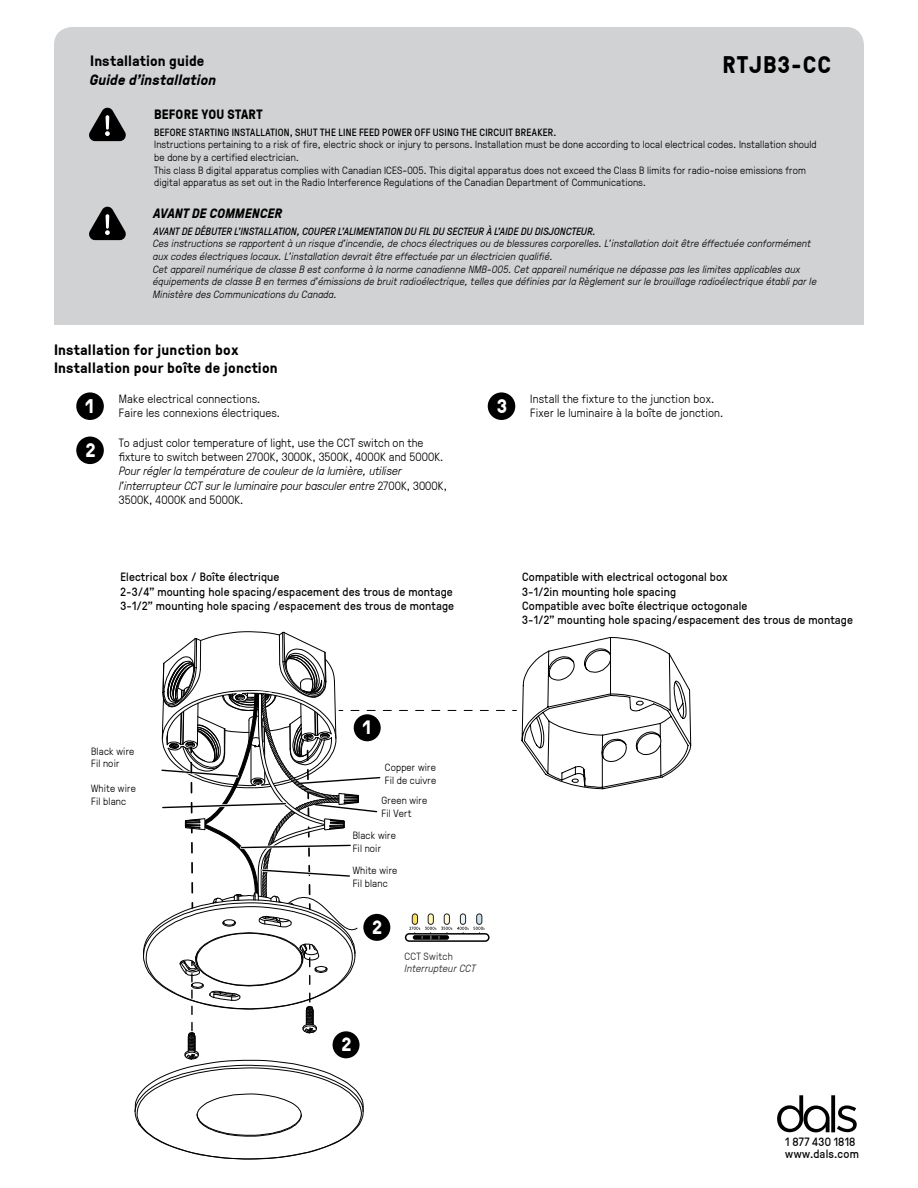
<style>
.page{position:relative;width:918px;height:1188px;background:#fff}
.page>*{position:absolute;margin:0;border:0;box-sizing:border-box;transform-origin:0 0}
.t1{font:700 24px "GT Pressura";letter-spacing:.05em;color:#000}
.t2{font:700 19.8px "GT Pressura";color:#fff}
.t3{font:700 19.35px "GT Pressura";color:#fff}
.t4{font:700 15px/18px "GT Pressura";letter-spacing:.015em;color:#000}
.t5{font:italic 700 15px "GT Pressura";letter-spacing:.01em;color:#000}
.t6{font:italic 700 13.5px "GT Pressura";letter-spacing:.01em;color:#000}
.t7{font:700 13.5px "GT Pressura";letter-spacing:.02em;color:#000}
.t8{font:12px/14.4px "GT Pressura";letter-spacing:.015em;color:#000}
.t9{font:300 12px/14.4px "GT Pressura";letter-spacing:.01em;color:#000}
.t10{font:italic 300 12px/14.4px "GT Pressura";letter-spacing:.005em;color:#000}
.t11{font:italic 300 10.5px/12.6px "GT Pressura";letter-spacing:.015em;color:#000}
.t12{font:300 10.5px/12.6px "GT Pressura";letter-spacing:.01em;color:#000}
.t13{font:italic 10.5px "GT Pressura";letter-spacing:.015em;color:#000}
.t14{font:10.5px "GT Pressura";letter-spacing:.025em;color:#000}
.t15{font:italic 300 10.5px "GT Pressura";letter-spacing:.02em;color:#231f20}
.t16{font:300 10.5px "GT Pressura";letter-spacing:.02em;color:#231f20}
.s1{font-style:normal}
</style>
<div class="page">
<div style="left:54px;top:175px;width:810px;height:149px;background:#d0d2d3"></div>
<div style="left:54px;top:27px;width:810px;height:247px;background:#d0d2d3;border-radius:18px"></div>
<svg style="left:89px;top:206px;width:37px;height:34px"></svg>
<svg style="left:89px;top:107px;width:37px;height:34px"></svg>
<div style="left:76px;top:392px;width:28px;height:28px;background:#000;border-radius:50%"></div>
<div style="left:76px;top:437px;width:28px;height:27px;background:#000;border-radius:50%"></div>
<div style="left:488px;top:392px;width:27px;height:28px;background:#000;border-radius:50%"></div>
<svg style="left:777px;top:1095px;width:53px;height:37px"></svg>
<svg style="left:831px;top:1095px;width:4px;height:37px"></svg>
<svg style="left:837px;top:1105px;width:20px;height:27px"></svg>
<svg style="left:135px;top:631px;width:556px;height:529px"></svg>
<h3 class="t4" style="left:90px;top:51px;width:116px">Installation guide</h3>
<h3 class="t5" style="left:89px;top:69px;width:128px">Guide d'installation</h3>
<p class="t7" style="left:154px;top:104px;width:110px">BEFORE YOU START</p>
<p class="t14" style="left:154px;top:125px;width:404px">BEFORE STARTING INSTALLATION, SHUT THE LINE FEED POWER OFF USING THE CIRCUIT BREAKER.</p>
<h1 class="t1" style="left:723px;top:47px;width:110px">RTJB3-CC</h1>
<p class="t12" style="left:154px;top:138px;width:664px">Instructions pertaining to a risk of fire, electric shock or injury to persons. Installation must be done according to local electrical codes. Installation should be done by a certified electrician.<br>This class B digital apparatus complies with Canadian ICES-005. This digital apparatus does not exceed the Class B limits for radio-noise emissions from digital apparatus as set out in the Radio Interference Regulations of the Canadian Department of Communications.</p>
<p class="t6" style="left:153px;top:203px;width:131px">AVANT DE COMMENCER</p>
<p class="t13" style="left:153px;top:224px;width:444px">AVANT DE DÉBUTER L’INSTALLATION, COUPER L’ALIMENTATION DU FIL DU SECTEUR À L’AIDE DU DISJONCTEUR.</p>
<p class="t11" style="left:153px;top:237px;width:665px">Ces instructions se rapportent à un risque d’incendie, de chocs électriques ou de blessures corporelles. L'installation doit être éffectuée conformément aux codes électriques locaux. L'installation devrait être effectuée par un électricien qualifié.<br>Cet appareil numérique de classe B est conforme à la norme canadienne NMB-005. Cet appareil numérique ne dépasse pas les limites applicables aux équipements de classe B en termes d'émissions de bruit radioélectrique, telles que définies par la Règlement sur le brouillage radioélectrique établi par le Ministère des Communications du Canada.</p>
<h3 class="t4" style="left:54px;top:340px;width:225px">Installation for junction box<br>Installation pour boîte de jonction</h3>
<h2 class="t2" style="left:85px;top:392px;width:10px">1</h2>
<h2 class="t2" style="left:85px;top:436px;width:12px">2</h2>
<p class="t9" style="left:119px;top:391px;width:163px">Make electrical connections.<br>Faire les connexions électriques.</p>
<p class="t9" style="left:119px;top:435px;width:326px">To adjust color temperature of light, use the CCT switch on the fixture to switch between 2700K, 3000K, 3500K, 4000K and 5000K.</p>
<p class="t10" style="left:119px;top:463px;width:330px">Pour régler la température de couleur de la lumière, utiliser l’interrupteur CCT sur le luminaire pour basculer entre <span class="s1">2700K, 3000K,<br>3500K, 4000K and 5000K.</span></p>
<p class="t8" style="left:120px;top:569px;width:335px">Electrical box / Boîte électrique<br>2-3/4" mounting hole spacing/espacement des trous de montage<br>3-1/2" mounting hole spacing /espacement des trous de montage</p>
<h2 class="t2" style="left:497px;top:392px;width:12px">3</h2>
<p class="t9" style="left:530px;top:390px;width:195px">Install the fixture to the junction box.<br>Fixer le luminaire à la boîte de jonction.</p>
<p class="t8" style="left:522px;top:569px;width:332px">Compatible with electrical octogonal box<br>3-1/2in mounting hole spacing<br>Compatible avec boîte électrique octogonale<br>3-1/2" mounting hole spacing/espacement des trous de montage</p>
<p class="t12" style="left:91px;top:744px;width:45px">Black wire<br>Fil noir</p>
<p class="t12" style="left:91px;top:781px;width:46px">White wire<br>Fil blanc</p>
<h3 class="t3" style="left:363px;top:713px;width:10px">1</h3>
<p class="t12" style="left:385px;top:760px;width:53px">Copper wire<br>Fil de cuivre</p>
<p class="t12" style="left:382px;top:794px;width:47px">Green wire<br>Fil Vert</p>
<p class="t12" style="left:353px;top:828px;width:45px">Black wire<br>Fil noir</p>
<p class="t12" style="left:353px;top:864px;width:46px">White wire<br>Fil blanc</p>
<h3 class="t3" style="left:372px;top:913px;width:12px">2</h3>
<p class="t16" style="left:404px;top:948px;width:50px">CCT Switch</p>
<p class="t15" style="left:404px;top:961px;width:72px">Interrupteur CCT</p>
<h3 class="t3" style="left:342px;top:1031px;width:12px">2</h3>
<p class="t8" style="left:785px;top:1135px;width:75px;line-height:12px">1 877 430 1818 www.dals.com</p>
</div>
